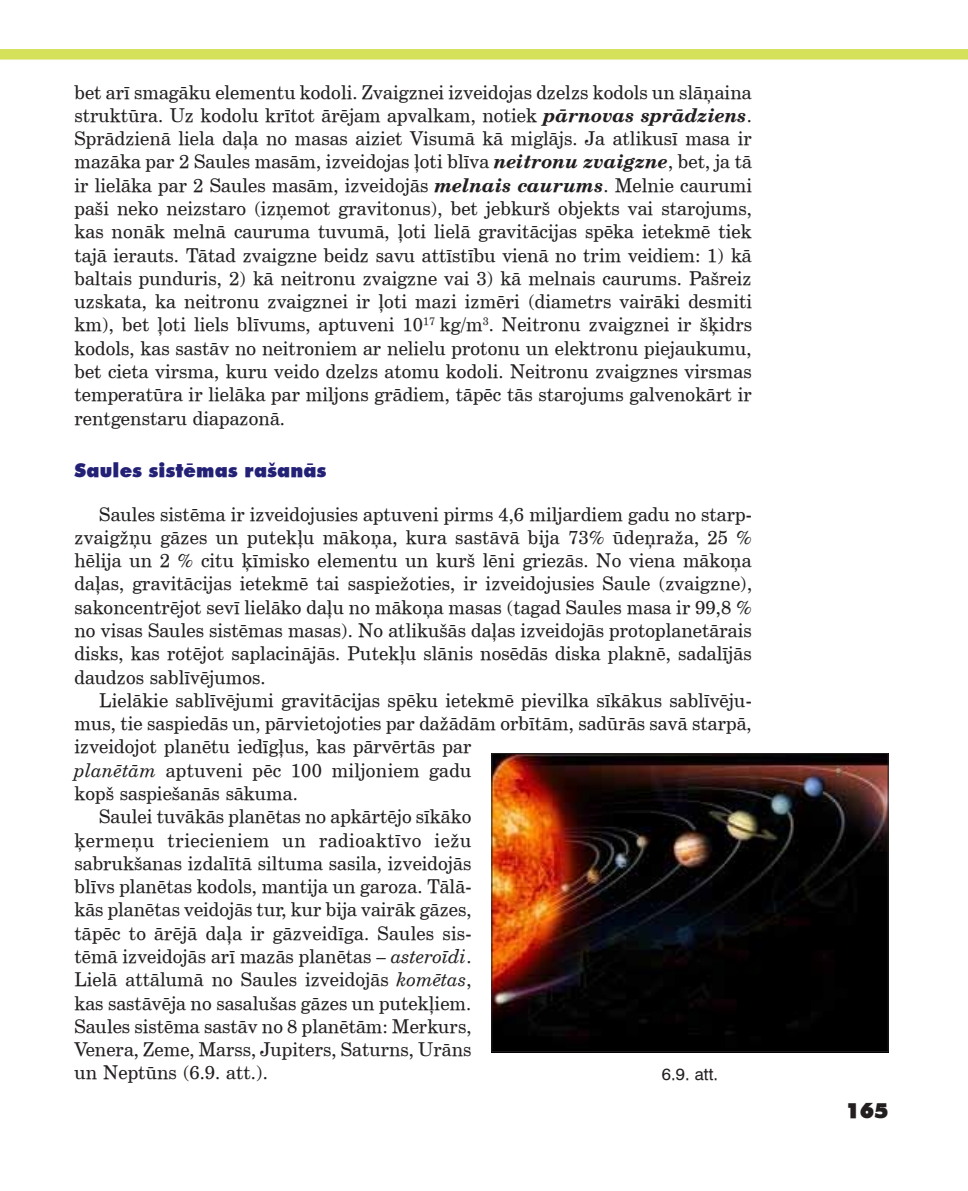
<style>
.page{position:relative;width:968px;height:1191px;background:#fff}
.page>*{position:absolute;margin:0;border:0;box-sizing:border-box;transform-origin:0 0}
.t1{font:900 21px "Futura TL";color:#231f20}
.t2{font:900 19.25px "Futura TL";color:#232176}
.t3{font:18.72px/23.3px "Century Schoolbook TL";letter-spacing:.005em;color:#231f20;text-align:justify}
.t4{font:18.72px "Century Schoolbook TL";letter-spacing:.03em;color:#231f20}
.t5{font:16.62px "Swiss 721 TL";color:#231f20}
.s1{font-weight:700;font-style:italic}
.s2{font-style:italic}
</style>
<div class="page">
<div style="left:0;top:49px;width:967px;height:11px;background:#d5e05b"></div>
<img style="left:493px;top:755px;width:393px;height:295px">
<div style="left:491px;top:753px;width:397px;height:299px;border:1px solid #231f20"></div>
<p class="t3" style="left:74px;top:80px;width:679px">bet arī smagāku elementu kodoli. Zvaigznei izveidojas dzelzs kodols un slāņaina struktūra. Uz kodolu krītot ārējam apvalkam, notiek <span class="s1">pārnovas sprādziens</span>.<br>Sprādzienā liela daļa no masas aiziet Visumā kā miglājs. Ja atlikusī masa ir mazāka par 2 Saules masām, izveidojas ļoti blīva <span class="s1">neitronu zvaigzne</span>, bet, ja tā ir lielāka par 2 Saules masām, izveidojās <span class="s1">melnais caurums</span>. Melnie caurumi paši neko neizstaro (izņemot gravitonus), bet jebkurš objekts vai starojums, kas nonāk melnā cauruma tuvumā, ļoti lielā gravitācijas spēka ietekmē tiek tajā ierauts. Tātad zvaigzne beidz savu attīstību vienā no trim veidiem: 1) kā baltais punduris, 2) kā neitronu zvaigzne vai 3) kā melnais caurums. Pašreiz uzskata, ka neitronu zvaigznei ir ļoti mazi izmēri (diametrs vairāki desmiti km), bet ļoti liels blīvums, aptuveni 10<sup>17</sup> kg/m<sup>3</sup>. Neitronu zvaigznei ir šķidrs kodols, kas sastāv no neitroniem ar nelielu protonu un elektronu piejaukumu, bet cieta virsma, kuru veido dzelzs atomu kodoli. Neitronu zvaigznes virsmas temperatūra ir lielāka par miljons grādiem, tāpēc tās starojums galvenokārt ir rentgenstaru diapazonā.</p>
<p class="t2" style="left:74px;top:458px;width:253px">Saules sistēmas rašanās</p>
<p class="t3" style="left:74px;top:502px;width:679px;text-indent:25px">Saules sistēma ir izveidojusies aptuveni pirms 4,6 miljardiem gadu no starp&shy;zvaigžņu gāzes un putekļu mākoņa, kura sastāvā bija 73% ūdeņraža, 25 % hēlija un 2 % citu ķīmisko elementu un kurš lēni griezās. No viena mākoņa daļas, gravitācijas ietekmē tai saspiežoties, ir izveidojusies Saule (zvaigzne), sakoncentrējot sevī lielāko daļu no mākoņa masas (tagad Saules masa ir 99,8 % no visas Saules sistēmas masas). No atlikušās daļas izveidojās protoplanetārais disks, kas rotējot saplacinājās. Putekļu slānis nosēdās diska plaknē, sadalījās daudzos sablīvējumos.</p>
<p class="t3" style="left:99px;top:688px;width:654px">Lielākie sablīvējumi gravitācijas spēku ietekmē pievilka sīkākus sablīvēju-</p>
<p class="t3" style="left:74px;top:711px;width:678px">mus, tie saspiedās un, pārvietojoties par dažādām orbītām, sadūrās savā starpā,</p>
<p class="t3" style="left:74px;top:735px;width:398px">izveidojot planētu iedīgļus, kas pārvērtās par</p>
<p class="t3" style="left:74px;top:758px;width:398px"><span class="s2">planētām</span> aptuveni pēc 100 miljoniem gadu</p>
<p class="t3" style="left:74px;top:781px;width:225px">kopš saspiešanās sākuma.</p>
<p class="t3" style="left:99px;top:804px;width:373px">Saulei tuvākās planētas no apkārtējo sīkāko</p>
<p class="t4" style="left:74px;top:828px;width:398px">ķermeņu triecieniem un radioaktīvo iežu</p>
<p class="t3" style="left:74px;top:851px;width:398px">sabrukšanas izdalītā siltuma sasila, izveidojās</p>
<p class="t3" style="left:74px;top:874px;width:398px">blīvs planētas kodols, mantija un garoza. Tālā-</p>
<p class="t3" style="left:74px;top:897px;width:398px">kās planētas veidojās tur, kur bija vairāk gāzes,</p>
<p class="t3" style="left:74px;top:921px;width:398px">tāpēc to ārējā daļa ir gāzveidīga. Saules sis-</p>
<p class="t3" style="left:74px;top:944px;width:398px">tēmā izveidojās arī mazās planētas – <span class="s2">asteroīdi</span>.</p>
<p class="t3" style="left:74px;top:967px;width:398px">Lielā attālumā no Saules izveidojās <span class="s2">komētas</span>,</p>
<p class="t3" style="left:74px;top:991px;width:398px">kas sastāvēja no sasalušas gāzes un putekļiem.</p>
<p class="t3" style="left:74px;top:1014px;width:398px">Saules sistēma sastāv no 8 planētām: Merkurs,</p>
<p class="t3" style="left:74px;top:1037px;width:398px">Venera, Zeme, Marss, Jupiters, Saturns, Urāns</p>
<p class="t3" style="left:74px;top:1060px;width:195px">un Neptūns (6.9. att.).</p>
<p class="t5" style="left:662px;top:1063px;width:57px">6.9. att.</p>
<p class="t1" style="left:845px;top:1096px;width:45px">165</p>
</div>
